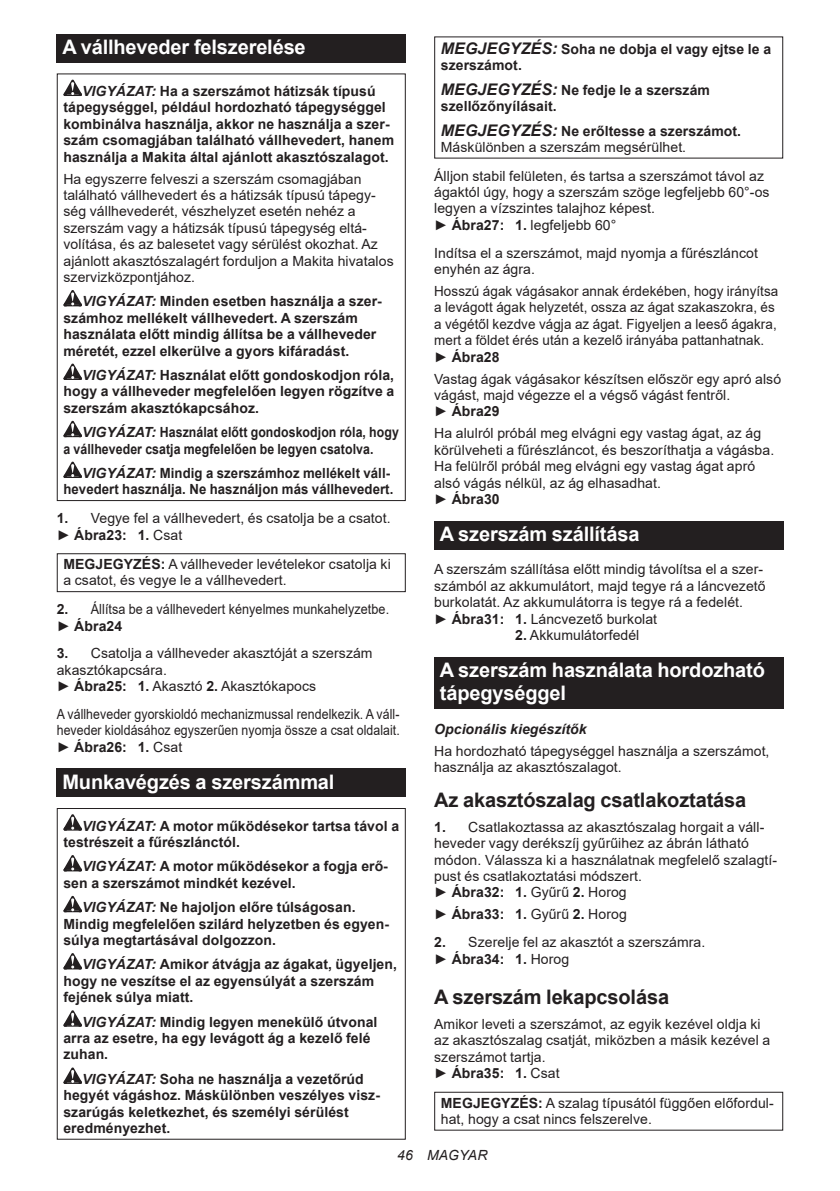
<style>
.page{position:relative;width:840px;height:1191px;background:#fff}
.page>*{position:absolute;margin:0;border:0;box-sizing:border-box;transform-origin:0 0}
.t1{font:700 20px/23.4px "Arial";letter-spacing:-.01em;color:#fff}
.t2{font:700 20px "Arial";letter-spacing:-.01em;color:#231f20}
.t3{font:14px/16.4px "Arial";letter-spacing:.005em;color:#231f20}
.t4{font:700 14px/16.4px "Arial";letter-spacing:.005em;color:#231f20}
.t5{font:14px/16.4px "Arial";letter-spacing:.005em;color:#231f20;scale:.96 1}
.t6{font:14px/16.4px "Arial";letter-spacing:.005em;color:#231f20;text-align:justify;scale:.88 1}
.t7{font:700 14px/16.4px "Arial";letter-spacing:.005em;color:#231f20;scale:.88 1}
.t8{font:700 14px/16.4px "Arial";letter-spacing:.005em;color:#231f20;text-align:right;scale:.94 1}
.t9{font:14px/16.4px "Arial";letter-spacing:.005em;color:#231f20;scale:.9 1}
.t10{font:italic 700 14px "Arial";letter-spacing:.005em;color:#231f20}
.t11{font:italic 14px "Arial";letter-spacing:.005em;color:#231f20}
.s1{font-style:italic}
.s2{font-weight:700}
.s3{font-style:italic;font-size:16px}
.s4{font-weight:700;font-style:italic;font-size:16px}
</style>
<div class="page">
<div style="left:57px;top:34px;width:348px;height:29px;background:#231f20"></div>
<svg style="left:63px;top:80px;width:19px;height:16px"></svg>
<svg style="left:63px;top:290px;width:19px;height:16px"></svg>
<svg style="left:63px;top:363px;width:19px;height:17px"></svg>
<svg style="left:63px;top:421px;width:19px;height:16px"></svg>
<svg style="left:63px;top:461px;width:19px;height:17px"></svg>
<div style="left:57px;top:73px;width:348px;height:428px;border:1px solid #231f20"></div>
<div style="left:57px;top:553px;width:348px;height:39px;border:1px solid #231f20"></div>
<div style="left:57px;top:768px;width:348px;height:29px;background:#231f20"></div>
<svg style="left:63px;top:814px;width:19px;height:16px"></svg>
<svg style="left:63px;top:855px;width:19px;height:16px"></svg>
<svg style="left:63px;top:896px;width:19px;height:16px"></svg>
<svg style="left:63px;top:953px;width:19px;height:16px"></svg>
<svg style="left:63px;top:1010px;width:19px;height:16px"></svg>
<svg style="left:63px;top:1067px;width:19px;height:16px"></svg>
<div style="left:57px;top:808px;width:348px;height:331px;border:1px solid #231f20"></div>
<div style="left:434px;top:521px;width:348px;height:28px;background:#231f20"></div>
<div style="left:434px;top:657px;width:348px;height:52px;background:#231f20"></div>
<div style="left:434px;top:1091px;width:348px;height:39px;border:1px solid #231f20"></div>
<h1 class="t1" style="left:62px;top:36px;width:245px">A vállheveder felszerelése</h1>
<p class="t4" style="left:63px;top:83px;width:332px;text-align:center"><span class="s1">VIGYÁZAT:</span> Ha a szerszámot hátizsák típusú tápegységgel, például hordozható tápegységgel kombinálva használja, akkor ne használja a szer&shy;szám csomagjában található vállhevedert, hanem használja a Makita által ajánlott akasztószalagot.</p>
<p class="t3" style="left:63px;top:170px;width:331px">Ha egyszerre felveszi a szerszám csomagjában található vállhevedert és a hátizsák típusú tápegy&shy;ség vállhevederét, vészhelyzet esetén nehéz a szerszám vagy a hátizsák típusú tápegység eltá&shy;volítása, és az balesetet vagy sérülést okozhat. Az ajánlott akasztószalagért forduljon a Makita hivatalos szervizközpontjához.</p>
<p class="t4" style="left:63px;top:293px;width:320px;text-indent:19px"><span class="s1">VIGYÁZAT:</span> Minden esetben használja a szer&shy;számhoz mellékelt vállhevedert. A szerszám használata előtt mindig állítsa be a vállheveder méretét, ezzel elkerülve a gyors kifáradást.</p>
<p class="t4" style="left:63px;top:367px;width:332px;text-align:justify;text-indent:19px"><span class="s1">VIGYÁZAT:</span> Használat előtt gondoskodjon róla, hogy a vállheveder megfelelően legyen rögzítve a szerszám akasztókapcsához.</p>
<p class="t7" style="left:63px;top:424px;width:382px;text-indent:19px"><span class="s1">VIGYÁZAT:</span> Használat előtt gondoskodjon róla, hogy a vállheveder csatja megfelelően be legyen csatolva.</p>
<p class="t8" style="left:63px;top:465px;width:352px"><span class="s1">VIGYÁZAT:</span> Mindig a szerszámhoz mellékelt váll&shy;hevedert használja. Ne használjon más vállhevedert.</p>
<p class="t3" style="left:57px;top:510px;width:335px"><span class="s2">1.</span> Vegye fel a vállhevedert, és csatolja be a csatot. ► <span class="s2">Ábra23: 1.</span> Csat</p>
<p class="t3" style="left:63px;top:556px;width:329px"><span class="s2">MEGJEGYZÉS:</span> A vállheveder levételekor csatolja ki a csatot, és vegye le a vállhevedert.</p>
<p class="t9" style="left:57px;top:601px;width:370px"><span class="s2">2.</span> Állítsa be a vállhevedert kényelmes munkahelyzetbe. ► <span class="s2">Ábra24</span></p>
<p class="t3" style="left:57px;top:645px;width:317px"><span class="s2">3.</span> Csatolja a vállheveder akasztóját a szerszám akasztókapcsára.<br>► <span class="s2">Ábra25: 1.</span> Akasztó <span class="s2">2.</span> Akasztókapocs</p>
<p class="t6" style="left:57px;top:705px;width:391px">A vállheveder gyorskioldó mechanizmussal rendelkezik. A váll&shy;heveder kioldásához egyszerűen nyomja össze a csat oldalait. ► <span class="s2">Ábra26: 1.</span> Csat</p>
<h1 class="t1" style="left:62px;top:770px;width:273px">Munkavégzés a szerszámmal</h1>
<p class="t4" style="left:63px;top:817px;width:337px;text-indent:19px"><span class="s1">VIGYÁZAT:</span> A motor működésekor tartsa távol a testrészeit a fűrészlánctól.</p>
<p class="t4" style="left:63px;top:858px;width:326px;text-indent:19px"><span class="s1">VIGYÁZAT:</span> A motor működésekor a fogja erő&shy;sen a szerszámot mindkét kezével.</p>
<p class="t4" style="left:63px;top:899px;width:327px;text-indent:19px"><span class="s1">VIGYÁZAT:</span> Ne hajoljon előre túlságosan.<br>Mindig megfelelően szilárd helyzetben és egyen&shy;súlya megtartásával dolgozzon.</p>
<p class="t4" style="left:63px;top:956px;width:335px;text-indent:19px"><span class="s1">VIGYÁZAT:</span> Amikor átvágja az ágakat, ügyeljen, hogy ne veszítse el az egyensúlyát a szerszám fejének súlya miatt.</p>
<p class="t4" style="left:63px;top:1013px;width:315px;text-indent:19px"><span class="s1">VIGYÁZAT:</span> Mindig legyen menekülő útvonal arra az esetre, ha egy levágott ág a kezelő felé zuhan.</p>
<p class="t4" style="left:63px;top:1071px;width:318px;text-indent:19px"><span class="s1">VIGYÁZAT:</span> Soha ne használja a vezetőrúd hegyét vágáshoz. Máskülönben veszélyes vis - szarúgás keletkezhet, és személyi sérülést eredményezhet.</p>
<p class="t4" style="left:440px;top:41px;width:331px"><span class="s3">MEGJEGYZÉS:</span> Soha ne dobja el vagy ejtse le a szerszámot.</p>
<p class="t4" style="left:440px;top:82px;width:270px"><span class="s3">MEGJEGYZÉS:</span> Ne fedje le a szerszám szellőzőnyílásait.</p>
<p class="t3" style="left:440px;top:122px;width:301px"><span class="s4">MEGJEGYZÉS:</span> <span class="s2">Ne erőltesse a szerszámot.<br></span>Máskülönben a szerszám megsérülhet.</p>
<p class="t3" style="left:434px;top:167px;width:337px">Álljon stabil felületen, és tartsa a szerszámot távol az ágaktól úgy, hogy a szerszám szöge legfeljebb 60°-os legyen a vízszintes talajhoz képest.<br>► <span class="s2">Ábra27: 1.</span> legfeljebb 60°</p>
<p class="t3" style="left:434px;top:244px;width:325px">Indítsa el a szerszámot, majd nyomja a fűrészláncot enyhén az ágra.</p>
<p class="t5" style="left:434px;top:283px;width:360px">Hosszú ágak vágásakor annak érdekében, hogy irányítsa a levágott ágak helyzetét, ossza az ágat szakaszokra, és a végétől kezdve vágja az ágat. Figyeljen a leeső ágakra, mert a földet érés után a kezelő irányába pattanhatnak. ► <span class="s2">Ábra28</span></p>
<p class="t3" style="left:434px;top:370px;width:348px">Vastag ágak vágásakor készítsen először egy apró alsó vágást, majd végezze el a végső vágást fentről.<br>► <span class="s2">Ábra29</span></p>
<p class="t3" style="left:434px;top:425px;width:341px">Ha alulról próbál meg elvágni egy vastag ágat, az ág körülveheti a fűrészláncot, és beszoríthatja a vágásba.<br>Ha felülről próbál meg elvágni egy vastag ágat apró alsó vágás nélkül, az ág elhasadhat.<br>► <span class="s2">Ábra30</span></p>
<h1 class="t1" style="left:439px;top:522px;width:201px">A szerszám szállítása</h1>
<p class="t3" style="left:434px;top:561px;width:333px">A szerszám szállítása előtt mindig távolítsa el a szer&shy;számból az akkumulátort, majd tegye rá a láncvezető burkolatát. Az akkumulátorra is tegye rá a fedelét.<br>► <span class="s2">Ábra31: 1.</span> Láncvezető burkolat</p>
<p class="t3" style="left:515px;top:626px;width:126px"><span class="s2">2.</span> Akkumulátorfedél</p>
<h1 class="t1" style="left:439px;top:658px;width:326px">A szerszám használata hordozható tápegységgel</h1>
<p class="t10" style="left:434px;top:719px;width:154px">Opcionális kiegészítők</p>
<p class="t3" style="left:434px;top:742px;width:336px">Ha hordozható tápegységgel használja a szerszámot, használja az akasztószalagot.</p>
<h1 class="t2" style="left:434px;top:786px;width:313px">Az akasztószalag csatlakoztatása</h1>
<p class="t3" style="left:434px;top:818px;width:344px"><span class="s2">1.</span> Csatlakoztassa az akasztószalag horgait a váll&shy;heveder vagy derékszíj gyűrűihez az ábrán látható módon. Válassza ki a használatnak megfelelő szalagtí&shy;pust és csatlakoztatási módszert.<br>► <span class="s2">Ábra32: 1.</span> Gyűrű <span class="s2">2.</span> Horog</p>
<p class="t3" style="left:434px;top:906px;width:194px">► <span class="s2">Ábra33: 1.</span> Gyűrű <span class="s2">2.</span> Horog</p>
<p class="t3" style="left:434px;top:934px;width:272px"><span class="s2">2.</span> Szerelje fel az akasztót a szerszámra. ► <span class="s2">Ábra34: 1.</span> Horog</p>
<h1 class="t2" style="left:434px;top:982px;width:236px">A szerszám lekapcsolása</h1>
<p class="t3" style="left:434px;top:1015px;width:337px">Amikor leveti a szerszámot, az egyik kezével oldja ki az akasztószalag csatját, miközben a másik kezével a szerszámot tartja.<br>► <span class="s2">Ábra35: 1.</span> Csat</p>
<p class="t3" style="left:440px;top:1094px;width:334px"><span class="s2">MEGJEGYZÉS:</span> A szalag típusától függően előfordul&shy;hat, hogy a csat nincs felszerelve.</p>
<p class="t11" style="left:397px;top:1146px;width:92px">46 MAGYAR</p>
</div>
